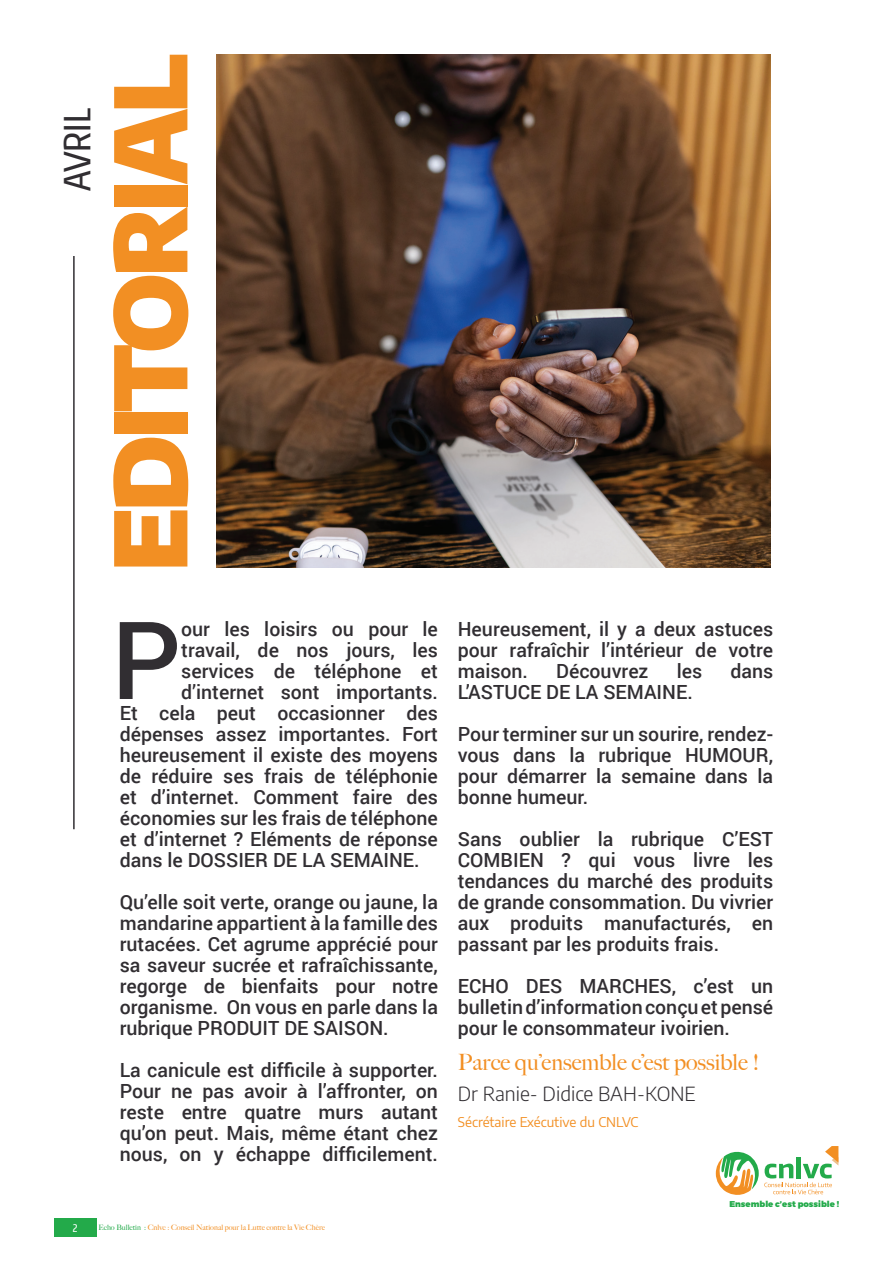
<style>
.page{position:relative;width:893px;height:1263px;background:#fff}
.page>*{position:absolute;margin:0;border:0;box-sizing:border-box;transform-origin:0 0}
.t1{font:500 108.15px "Roboto";color:#312e32}
.t2{font:900 99px "Encode Sans";letter-spacing:-.05em;color:#f28f23}
.t3{font:500 36px "Encode Sans Compressed";color:#312e32}
.t4{font:500 22.5px "Big Caslon";color:#f28f23}
.t5{font:500 19.5px/21px "Roboto";color:#312e32;text-align:justify}
.t6{font:300 19.5px "Encode Sans";color:#312e32}
.t7{font:13.5px "Encode Sans";color:#f28f23}
.t8{font:500 10.5px "Encode Sans Compressed";color:#fff}
.t9{font:900 8.4px "Montserrat";color:#23aa4a}
.t10{font:500 7.5px "Big Caslon";color:#f28f23}
.s1{color:#23aa4a}
</style>
<div class="page">
<div style="left:54px;top:1218px;width:42px;height:19px;background:#23aa4a"></div>
<img style="left:217px;top:54px;width:554px;height:513px">
<hr style="left:73px;top:256px;width:2px;height:573px;background:#312e32">
<svg style="left:715px;top:1146px;width:123px;height:49px"></svg>
<h3 class="t3" style="left:53px;top:191px;width:85px;rotate:-90deg">AVRIL</h3>
<h2 class="t2" style="left:72px;top:572px;width:519px;rotate:-90deg">EDITORIAL</h2>
<h1 class="t1" style="left:111px;top:584px;width:71px">P</h1>
<p class="t5" style="left:181px;top:618px;width:258px">our les loisirs ou pour le</p>
<p class="t5" style="left:181px;top:639px;width:258px">travail, de nos jours, les</p>
<p class="t5" style="left:181px;top:660px;width:258px">services de téléphone et</p>
<p class="t5" style="left:181px;top:681px;width:258px">d’internet sont importants.</p>
<p class="t5" style="left:120px;top:702px;width:320px">Et cela peut occasionner des</p>
<p class="t5" style="left:120px;top:723px;width:320px">dépenses assez importantes. Fort</p>
<p class="t5" style="left:120px;top:744px;width:320px">heureusement il existe des moyens</p>
<p class="t5" style="left:120px;top:765px;width:320px">de réduire ses frais de téléphonie</p>
<p class="t5" style="left:120px;top:786px;width:320px">et d’internet. Comment faire des</p>
<p class="t5" style="left:120px;top:807px;width:320px">économies sur les frais de téléphone</p>
<p class="t5" style="left:120px;top:828px;width:320px">et d’internet ? Eléments de réponse</p>
<p class="t5" style="left:120px;top:849px;width:301px">dans le DOSSIER DE LA SEMAINE.</p>
<p class="t5" style="left:120px;top:891px;width:320px">Qu’elle soit verte, orange ou jaune, la mandarine appartient à la famille des rutacées. Cet agrume apprécié pour sa saveur sucrée et rafraîchissante, regorge de bienfaits pour notre organisme. On vous en parle dans la rubrique PRODUIT DE SAISON.</p>
<p class="t5" style="left:120px;top:1059px;width:320px">La canicule est difficile à supporter.<br>Pour ne pas avoir à l’affronter, on reste entre quatre murs autant qu’on peut. Mais, même étant chez nous, on y échappe difficilement.</p>
<p class="t8" style="left:73px;top:1221px;width:6px">2</p>
<p class="t10" style="left:98px;top:1221px;width:228px"><span class="s1">Echo Bulletin :</span> Cnlvc : Conseil National pour la Lutte contre la Vie Chère</p>
<p class="t5" style="left:458px;top:618px;width:317px">Heureusement, il y a deux astuces pour rafraîchir l’intérieur de votre maison.</p>
<p class="t5" style="left:556px;top:660px;width:94px">Découvrez</p>
<p class="t5" style="left:677px;top:660px;width:27px">les</p>
<p class="t5" style="left:730px;top:660px;width:44px">dans</p>
<p class="t5" style="left:458px;top:670px;width:317px;line-height:42px">L’ASTUCE DE LA SEMAINE.<br>Pour terminer sur un sourire, rendez-</p>
<p class="t5" style="left:458px;top:744px;width:317px">vous dans la rubrique HUMOUR, pour démarrer la semaine dans la bonne humeur.</p>
<p class="t5" style="left:458px;top:828px;width:317px">Sans oublier la rubrique C’EST COMBIEN ? qui vous livre les tendances du marché des produits de grande consommation. Du vivrier aux produits manufacturés, en passant par les produits frais.</p>
<p class="t5" style="left:458px;top:975px;width:317px">ECHO DES MARCHES, c’est un bulletin d’information conçu et pensé pour le consommateur ivoirien.</p>
<p class="t4" style="left:458px;top:1044px;width:303px">Parce qu’ensemble c’est possible !</p>
<p class="t6" style="left:458px;top:1081px;width:239px">Dr Ranie- Didice BAH-KONE</p>
<p class="t7" style="left:458px;top:1112px;width:182px">Sécrétaire Exécutive du CNLVC</p>
<p class="t9" style="left:729px;top:1199px;width:111px">Ensemble c’est possible !</p>
</div>
